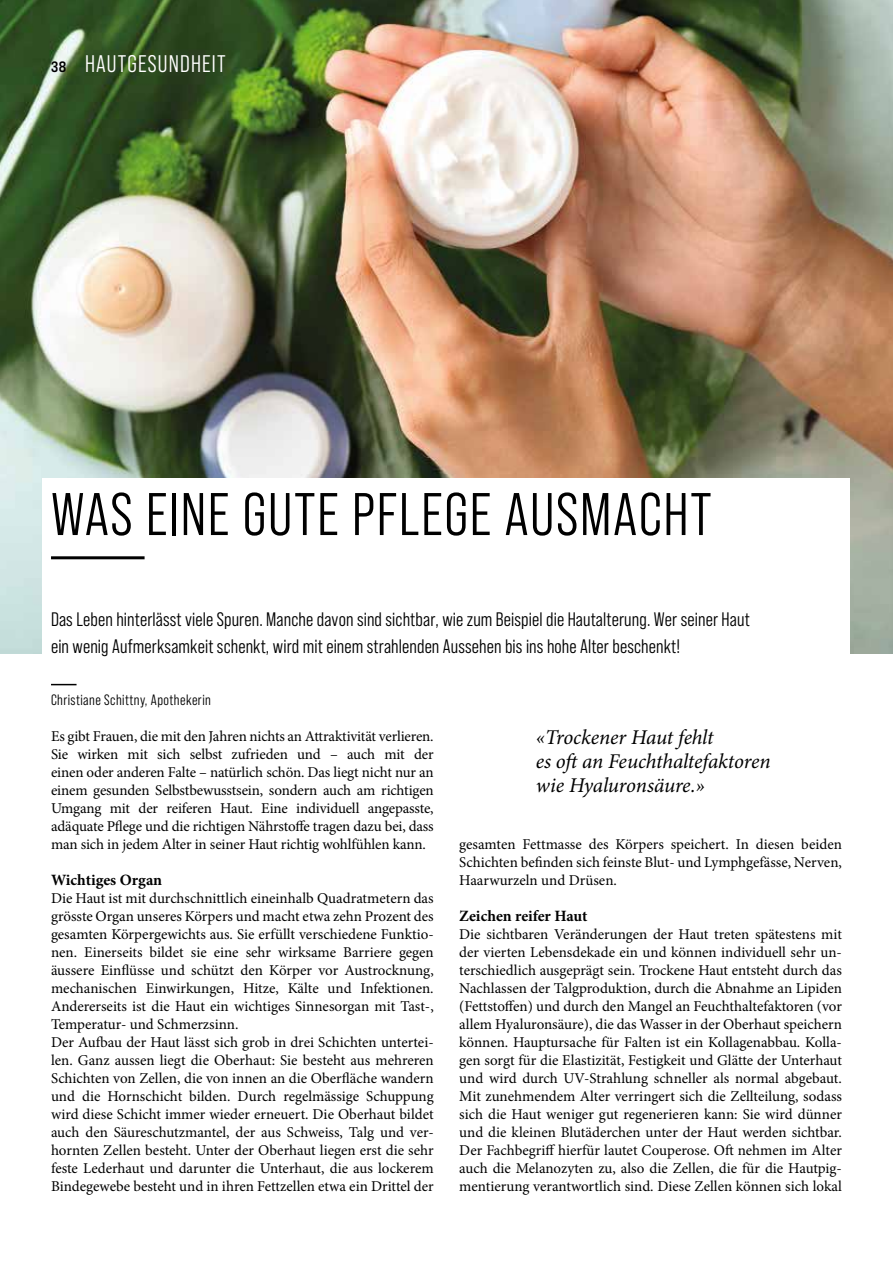
<style>
.page{position:relative;width:893px;height:1263px;background:#fff}
.page>*{position:absolute;margin:0;border:0;box-sizing:border-box;transform-origin:0 0}
.t1{font:60px "Bebas Neue Pro Middle";letter-spacing:.03em;color:#000}
.t2{font:24px "Bebas Neue Pro Middle";letter-spacing:.05em;color:#fff}
.t3{font:italic 21px/24px "Minion Pro";letter-spacing:-.01em;color:#000}
.t4{font:19.5px/27px "Bebas Neue Pro Middle";letter-spacing:.005em;color:#000}
.t5{font:700 15.75px "Minion Pro";color:#000}
.t6{font:15px/18px "Minion Pro";color:#000;text-align:justify}
.t7{font:15px "Bebas Neue Pro Middle";letter-spacing:.03em;color:#000}
.s1{font-family:"Bebas Neue Pro Exp Bd";font-size:15px;color:#000}
</style>
<div class="page">
<img style="left:0;top:0;width:893px;height:653px">
<div style="left:43px;top:478px;width:807px;height:267px;background:#fff"></div>
<svg style="left:51px;top:684px;width:26px;height:1px"></svg>
<hr style="left:51px;top:556px;width:94px;height:3px;background:#000">
<h2 class="t2" style="left:51px;top:51px;width:176px"><span class="s1">38</span> HAUTGESUNDHEIT</h2>
<h1 class="t1" style="left:51px;top:481px;width:662px">WAS EINE GUTE PFLEGE AUSMACHT</h1>
<h3 class="t4" style="left:51px;top:605px;width:700px">Das Leben hinterlässt viele Spuren. Manche davon sind sichtbar, wie zum Beispiel die Hautalterung. Wer seiner Haut ein wenig Aufmerksamkeit schenkt, wird mit einem strahlenden Aussehen bis ins hohe Alter beschenkt!</h3>
<p class="t7" style="left:51px;top:691px;width:161px">Christiane Schittny, Apothekerin</p>
<p class="t6" style="left:51px;top:727px;width:384px">Es gibt Frauen, die mit den Jahren nichts an Attraktivität verlieren.<br>Sie wirken mit sich selbst zufrieden und – auch mit der einen oder anderen Falte – natürlich schön. Das liegt nicht nur an einem gesunden Selbstbewusstsein, sondern auch am richtigen Umgang mit der reiferen Haut. Eine individuell angepasste, adäquate Pflege und die richtigen Nährstoffe tragen dazu bei, dass man sich in jedem Alter in seiner Haut richtig wohlfühlen kann.</p>
<p class="t5" style="left:51px;top:868px;width:113px">Wichtiges Organ</p>
<p class="t6" style="left:51px;top:889px;width:384px;text-align:left">Die Haut ist mit durchschnittlich eineinhalb Quadratmetern das grösste Organ unseres Körpers und macht etwa zehn Prozent des gesamten Körpergewichts aus. Sie erfüllt verschiedene Funktio&shy;nen. Einerseits bildet sie eine sehr wirksame Barriere gegen äussere Einflüsse und schützt den Körper vor Austrocknung, mechanischen Einwirkungen, Hitze, Kälte und Infektionen.<br>Andererseits ist die Haut ein wichtiges Sinnesorgan mit Tast-, Temperatur- und Schmerzsinn.<br>Der Aufbau der Haut lässt sich grob in drei Schichten untertei&shy;len. Ganz aussen liegt die Oberhaut: Sie besteht aus mehreren Schichten von Zellen, die von innen an die Oberfläche wandern und die Hornschicht bilden. Durch regelmässige Schuppung wird diese Schicht immer wieder erneuert. Die Oberhaut bildet auch den Säureschutzmantel, der aus Schweiss, Talg und ver&shy;hornten Zellen besteht. Unter der Oberhaut liegen erst die sehr feste Lederhaut und darunter die Unterhaut, die aus lockerem Bindegewebe besteht und in ihren Fettzellen etwa ein Drittel der</p>
<h3 class="t3" style="left:536px;top:725px;width:236px">«Trockener Haut fehlt<br>es oft an Feuchthaltefaktoren wie Hyaluronsäure.»</h3>
<p class="t6" style="left:459px;top:835px;width:384px">gesamten Fettmasse des Körpers speichert. In diesen beiden Schichten befinden sich feinste Blut- und Lymphgefässe, Nerven, Haarwurzeln und Drüsen.</p>
<p class="t5" style="left:459px;top:904px;width:130px">Zeichen reifer Haut</p>
<p class="t6" style="left:459px;top:925px;width:384px">Die sichtbaren Veränderungen der Haut treten spätestens mit der vierten Lebensdekade ein und können individuell sehr un&shy;terschiedlich ausgeprägt sein. Trockene Haut entsteht durch das Nachlassen der Talgproduktion, durch die Abnahme an Lipiden (Fettstoffen) und durch den Mangel an Feuchthaltefaktoren (vor allem Hyaluronsäure), die das Wasser in der Oberhaut speichern können. Hauptursache für Falten ist ein Kollagenabbau. Kolla&shy;gen sorgt für die Elastizität, Festigkeit und Glätte der Unterhaut und wird durch UV-Strahlung schneller als normal abgebaut.<br>Mit zunehmendem Alter verringert sich die Zellteilung, sodass sich die Haut weniger gut regenerieren kann: Sie wird dünner und die kleinen Blutäderchen unter der Haut werden sichtbar.<br>Der Fachbegriff hierfür lautet Couperose. Oft nehmen im Alter auch die Melanozyten zu, also die Zellen, die für die Hautpig&shy;mentierung verantwortlich sind. Diese Zellen können sich lokal</p>
</div>
